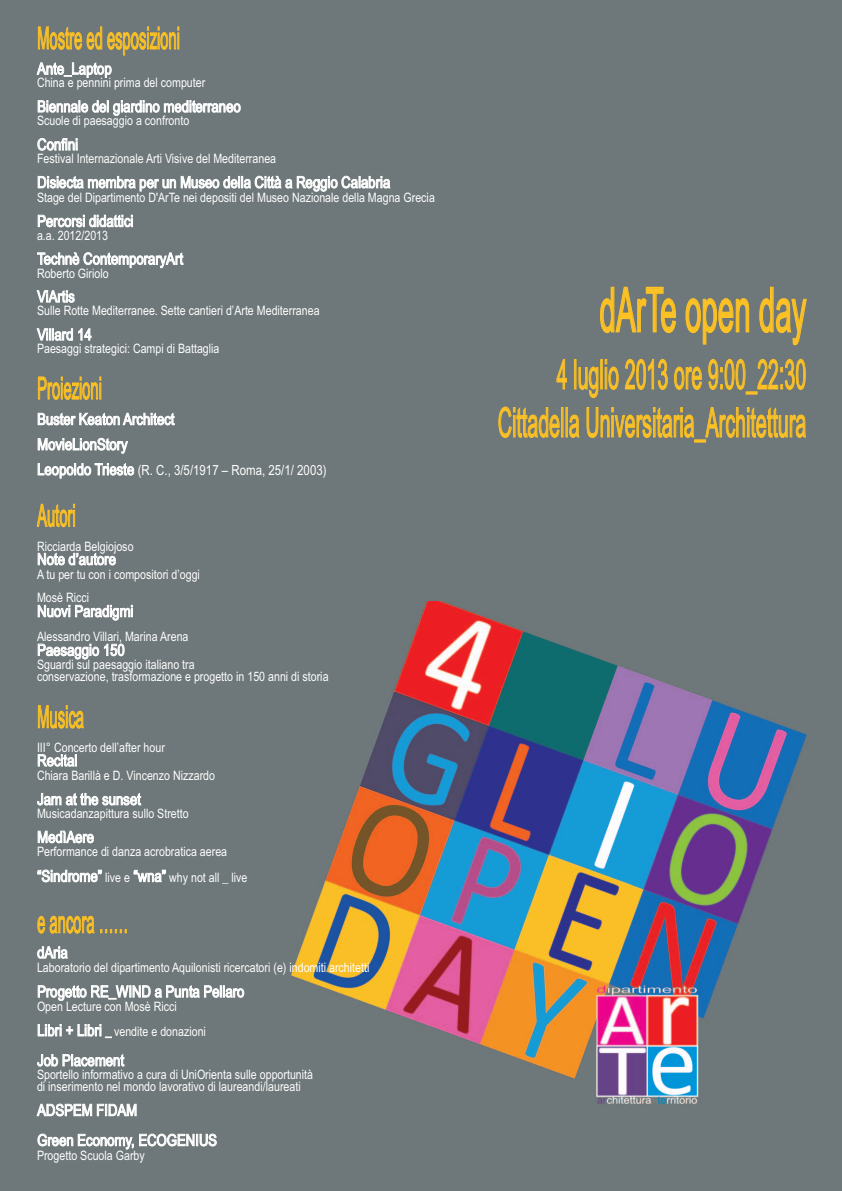
<style>
.page{position:relative;width:842px;height:1191px;background:#6e7779}
.page>*{position:absolute;margin:0;border:0;box-sizing:border-box;transform-origin:0 0}
.t1{font:61.2px "Arial Narrow";color:#fbc125;scale:.59 1}
.t2{font:40.8px/48px "Arial Narrow";color:#fbc125;text-align:right;scale:.59 1}
.t3{font:30.6px "Arial Narrow";color:#fbc125;scale:.59 1}
.t4{font:16px/25.2px "Arial Narrow";letter-spacing:-.005em;color:#fff}
.t5{font:14px "Arial Narrow";color:#fff}
.t6{font:13px/25.3px "Arial Narrow";color:#fff}
.s1{font-size:16px}
</style>
<div class="page">
<img style="left:291px;top:601px;width:516px;height:504px">
<h3 class="t3" style="left:37px;top:20px;width:243px">Mostre ed esposizioni</h3>
<p class="t4" style="left:37px;top:56px;width:76px">Ante_Laptop</p>
<p class="t6" style="left:37px;top:70px;width:170px">China e pennini prima del computer</p>
<p class="t4" style="left:37px;top:94px;width:205px">Biennale del giardino mediterraneo</p>
<p class="t6" style="left:37px;top:108px;width:154px">Scuole di paesaggio a confronto</p>
<p class="t4" style="left:37px;top:132px;width:42px">Confini</p>
<p class="t6" style="left:37px;top:146px;width:241px">Festival Internazionale Arti Visive del Mediterranea</p>
<p class="t4" style="left:37px;top:170px;width:355px">Disiecta membra per un Museo della Città a Reggio Calabria</p>
<p class="t6" style="left:37px;top:184px;width:399px">Stage del Dipartimento D'ArTe nei depositi del Museo Nazionale della Magna Grecia</p>
<p class="t4" style="left:37px;top:208px;width:98px">Percorsi didattici</p>
<p class="t6" style="left:37px;top:222px;width:73px">a.a. 2012/2013</p>
<p class="t4" style="left:37px;top:246px;width:147px">Technè ContemporaryArt</p>
<p class="t6" style="left:37px;top:260px;width:73px">Roberto Giriolo</p>
<p class="t4" style="left:37px;top:284px;width:39px">ViArtis</p>
<p class="t6" style="left:37px;top:298px;width:284px">Sulle Rotte Mediterranee. Sette cantieri d’Arte Mediterranea</p>
<p class="t4" style="left:37px;top:322px;width:56px">Villard 14</p>
<p class="t6" style="left:37px;top:336px;width:184px">Paesaggi strategici: Campi di Battaglia</p>
<h3 class="t3" style="left:37px;top:370px;width:111px">Proiezioni</h3>
<p class="t4" style="left:37px;top:406px;width:139px">Buster Keaton Architect<br>MovieLionStory</p>
<p class="t5" style="left:37px;top:462px;width:291px"><span class="s1">Leopoldo Trieste</span> (R. C., 3/5/1917 – Roma, 25/1/ 2003)</p>
<h3 class="t3" style="left:37px;top:498px;width:67px">Autori</h3>
<p class="t6" style="left:37px;top:533px;width:98px">Ricciarda Belgiojoso</p>
<p class="t4" style="left:37px;top:546px;width:80px">Note d’autore</p>
<p class="t6" style="left:37px;top:562px;width:164px;line-height:23.8px">A tu per tu con i compositori d’oggi<br>Mosè Ricci</p>
<p class="t4" style="left:37px;top:598px;width:98px">Nuovi Paradigmi</p>
<p class="t6" style="left:37px;top:624px;width:153px">Alessandro Villari, Marina Arena</p>
<p class="t4" style="left:37px;top:637px;width:89px">Paesaggio 150</p>
<p class="t6" style="left:37px;top:657px;width:293px;line-height:12.7px">Sguardi sul paesaggio italiano tra<br>conservazione, trasformazione e progetto in 150 anni di storia</p>
<h3 class="t3" style="left:37px;top:699px;width:81px">Musica</h3>
<p class="t6" style="left:37px;top:734px;width:129px">III° Concerto dell’after hour</p>
<p class="t4" style="left:37px;top:748px;width:42px">Recital</p>
<p class="t6" style="left:37px;top:762px;width:180px">Chiara Barillà e D. Vincenzo Nizzardo</p>
<p class="t4" style="left:37px;top:786px;width:105px">Jam at the sunset</p>
<p class="t6" style="left:37px;top:801px;width:153px">Musicadanzapittura sullo Stretto</p>
<p class="t4" style="left:37px;top:824px;width:58px">MedìAere</p>
<p class="t6" style="left:37px;top:839px;width:212px">Performance di danza acrobratica aerea <span class="s1">“Sindrome”</span> live e <span class="s1">“wna”</span> why not all _ live</p>
<h3 class="t3" style="left:37px;top:904px;width:156px">e ancora ……</h3>
<p class="t4" style="left:37px;top:940px;width:32px">dAria</p>
<p class="t6" style="left:37px;top:955px;width:334px">Laboratorio del dipartimento Aquilonisti ricercatori (e) indomiti architetti</p>
<p class="t4" style="left:37px;top:979px;width:209px">Progetto RE_WIND a Punta Pellaro</p>
<p class="t6" style="left:37px;top:993px;width:170px">Open Lecture con Mosè Ricci<br><span class="s1">Libri + Libri</span> _ vendite e donazioni</p>
<p class="t4" style="left:37px;top:1047px;width:88px">Job Placement</p>
<p class="t6" style="left:37px;top:1068px;width:278px;line-height:12px">Sportello informativo a cura di UniOrienta sulle opportunità di inserimento nel mondo lavorativo di laureandi/laureati</p>
<p class="t4" style="left:37px;top:1095px;width:181px;line-height:30px">ADSPEM FIDAM<br>Green Economy, ECOGENIUS</p>
<p class="t6" style="left:37px;top:1142px;width:109px">Progetto Scuola Garby</p>
<h1 class="t1" style="left:600px;top:274px;width:352px">dArTe open day</h1>
<h2 class="t2" style="left:498px;top:351px;width:524px">4 luglio 2013 ore 9:00_22:30<br>Cittade la Universitaria_Architettura</h2>
</div>
